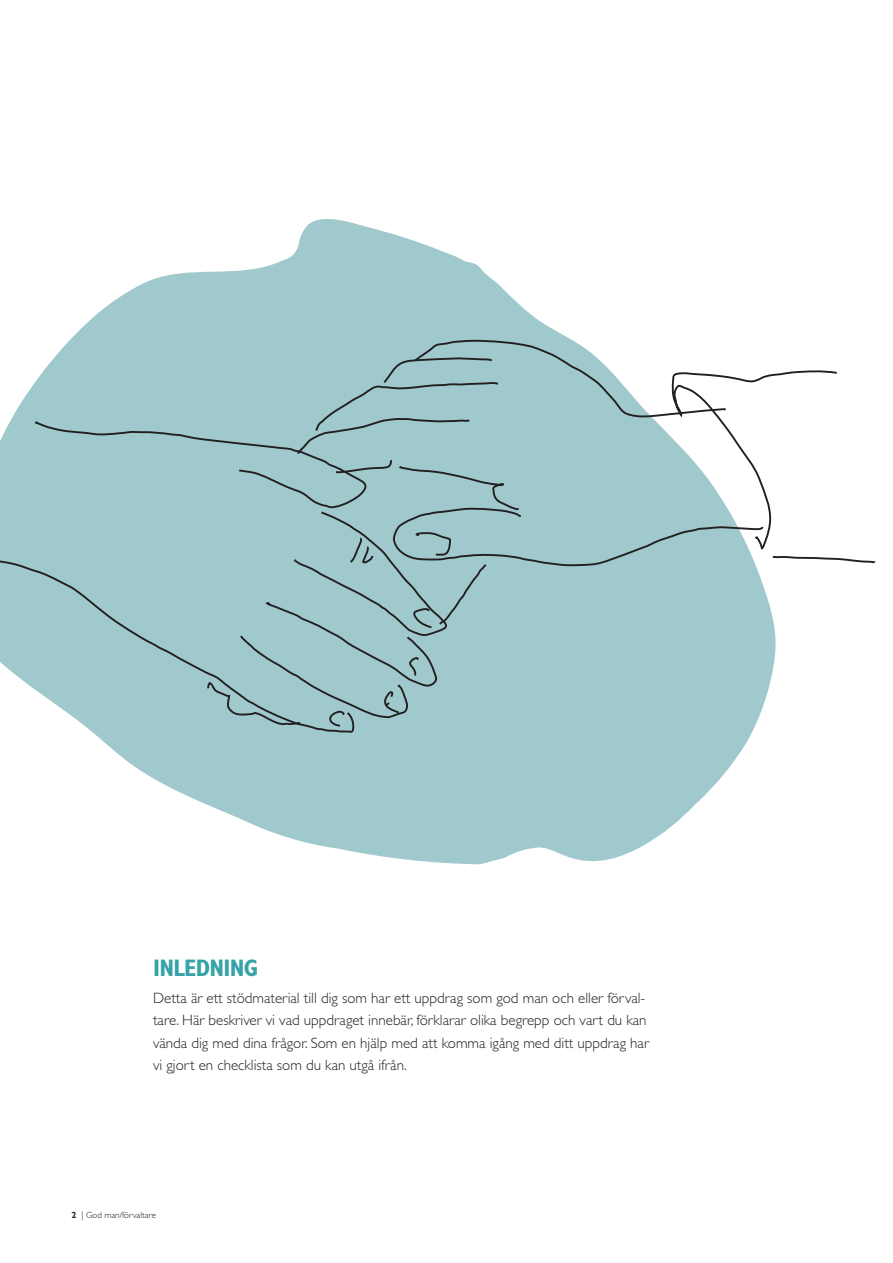
<style>
.page{position:relative;width:893px;height:1263px;background:#fff}
.page>*{position:absolute;margin:0;border:0;box-sizing:border-box;transform-origin:0 0}
.Rubrik_1{font:700 condensed 24px "Gill Sans Std";letter-spacing:-.03em;color:#37a3a8}
.Brödtext{font:300 15px/22.5px "Gill Sans Std";color:#231f20}
.t1{font:300 9px "Gill Sans Std";color:#231f20}
.s1{font-weight:700}
</style>
<div class="page">
<svg style="left:0;top:219px;width:755px;height:646px;fill:#a0c9cd"></svg>
<svg style="left:0;top:548px;width:355px;height:187px"></svg>
<svg style="left:16px;top:339px;width:860px;height:388px"></svg>
<p class="Rubrik_1" style="left:153px;top:953px;width:107px">INLEDNING</p>
<p class="Brödtext" style="left:153px;top:986px;width:497px">Detta är ett stödmaterial till dig som har ett uppdrag som god man och eller förval&shy;tare. Här beskriver vi vad uppdraget innebär, förklarar olika begrepp och vart du kan vända dig med dina frågor. Som en hjälp med att komma igång med ditt uppdrag har vi gjort en checklista som du kan utgå ifrån.</p>
<p class="t1" style="left:72px;top:1210px;width:86px"><span class="s1">2</span> | God man/förvaltare</p>
</div>
